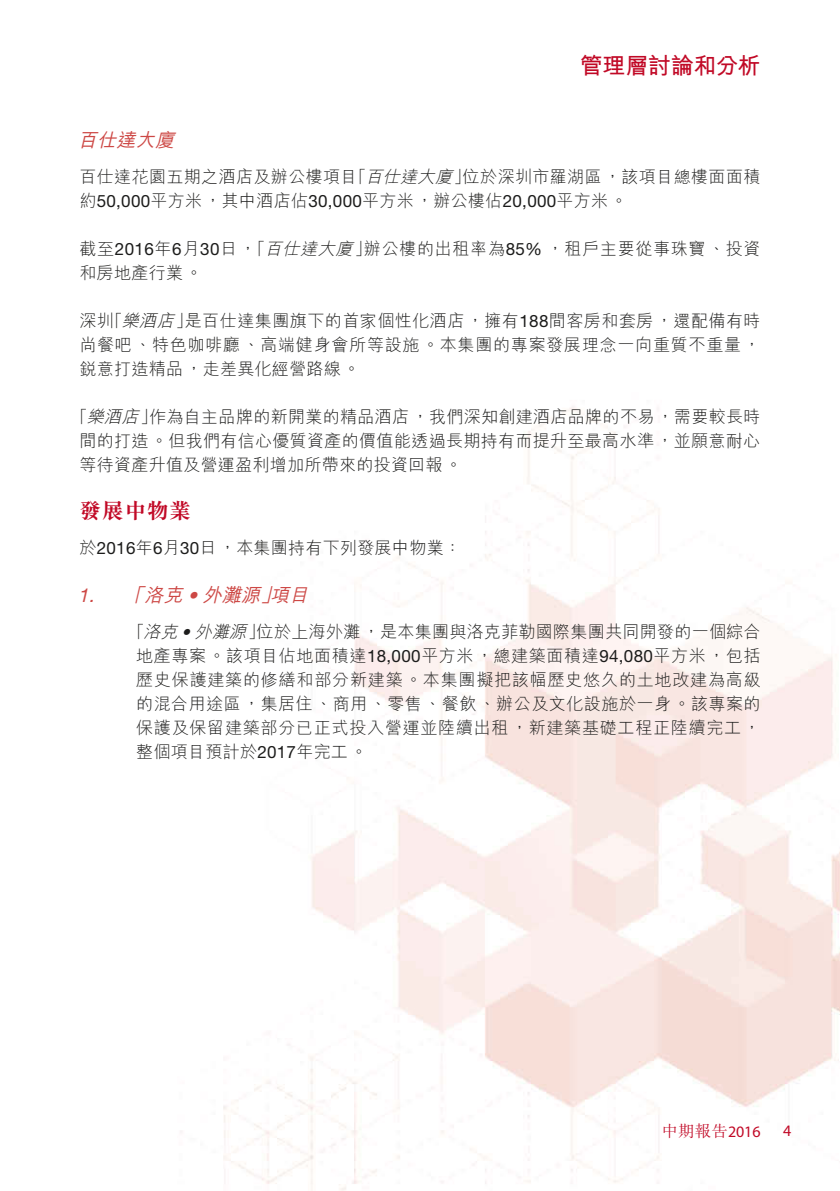
<style>
.page{position:relative;width:840px;height:1191px;background:#fff}
.page>*{position:absolute;margin:0;border:0;box-sizing:border-box;transform-origin:0 0}
.t1{font:700 23px "M Hei HK";letter-spacing:-.015em;color:#c10926}
.t2{font:700 22px "M Sung HK";letter-spacing:.02em;color:#c10926}
.t3{font:italic 500 19px "M Hei HK";color:#cd4845}
.t4{font:italic 19px "Helvetica Neue LT Std";color:#cd4845}
.t5{font:300 17px/24px "M Hei HK";letter-spacing:.025em;color:#1c1c1b}
.t6{font:300 17px/24px "M Hei HK";letter-spacing:.045em;color:#1c1c1b}
.t7{font:300 16px "M Sung HK";color:#c10926}
.t8{font:16px "Myriad Pro";color:#c10926}
.s1{font-family:"Helvetica Neue LT Std";font-weight:400}
.s2{font-style:italic}
.s3{font-family:"Helvetica Neue LT Std";font-weight:400;font-style:italic}
.s4{font-family:"Myriad Pro";font-weight:400}
</style>
<div class="page">
<p class="t3" style="left:78px;top:127px;width:104px">百仕達大廈</p>
<h1 class="t1" style="left:579px;top:49px;width:182px">管理層討論和分析</h1>
<p class="t5" style="left:79px;top:164px;width:549px">百仕達花園五期之酒店及辦公樓項目<br>約<span class="s1">50,000</span>平方米，其中酒店佔<span class="s1">30,000</span>平方米，辦公樓佔<span class="s1">20,000</span>平方米。</p>
<p class="t5" style="left:79px;top:236px;width:682px">截至<span class="s1">2016</span>年 月<span class="s1">6 30</span>日 「，<span class="s2">百仕達大廈</span>辦公樓的出租率為<span class="s1">85%</span> ，租戶主要從事珠寶、投資</p>
<p class="t5" style="left:349px;top:164px;width:412px">「<span class="s2">百仕達大廈</span>位於深圳市羅湖區，該項目總樓面面積</p>
<p class="t5" style="left:453px;top:164px;width:18px">」</p>
<p class="t5" style="left:354px;top:236px;width:18px">」</p>
<p class="t5" style="left:79px;top:260px;width:124px">和房地產行業。</p>
<p class="t5" style="left:106px;top:308px;width:656px">「<span class="s2">樂酒店</span>是百仕達集團旗下的首家個性化酒店，擁有<span class="s1">188</span>間客房和套房，還配備有時</p>
<p class="t6" style="left:79px;top:308px;width:682px">深圳<br>尚餐吧、特色咖啡廳、高端健身會所等設施。本集團的專案發展理念一向重質不重量，銳意打造精品，走差異化經營路線。</p>
<p class="t5" style="left:71px;top:404px;width:690px">「<span class="s2">樂酒店</span>作為自主品牌的新開業的精品酒店，我們深知創建酒店品牌的不易，需要較長時</p>
<p class="t5" style="left:176px;top:308px;width:18px">」</p>
<p class="t5" style="left:79px;top:404px;width:682px;text-indent:61px">」<br>間的打造。但我們有信心優質資產的價值能透過長期持有而提升至最高水準，並願意耐心等待資產升值及營運盈利增加所帶來的投資回報。</p>
<p class="t2" style="left:79px;top:495px;width:113px">發展中物業</p>
<p class="t5" style="left:79px;top:535px;width:383px">於<span class="s1">2016</span>年月<span class="s1">6 30</span>日，本集團持有下列發展中物業：</p>
<p class="t3" style="left:144px;top:581px;width:171px">洛克 <span class="s1">•</span> 外灘源項目</p>
<p class="t3" style="left:260px;top:581px;width:26px">」</p>
<p class="t3" style="left:125px;top:581px;width:26px">「</p>
<p class="t4" style="left:78px;top:584px;width:23px">1.</p>
<p class="t5" style="left:128px;top:618px;width:634px">「<span class="s2">洛克</span><span class="s3">•</span><span class="s2">外灘源</span>位於上海外灘，是本集團與洛克菲勒國際集團共同開發的一個綜合</p>
<p class="t6" style="left:136px;top:618px;width:625px;text-indent:112px">」<br>地產專案。該項目佔地面積達<span class="s1">18,000</span>平方米，總建築面積達<span class="s1">94,080</span>平方米，包括歷史保護建築的修繕和部分新建築。本集團擬把該幅歷史悠久的土地改建為高級的混合用途區，集居住、商用、零售、餐飲、辦公及文化設施於一身。該專案的保護及保留建築部分已正式投入營運並陸續出租，新建築基礎工程正陸續完工，整個項目預計於<span class="s1">2017</span>年完工。</p>
<p class="t7" style="left:661px;top:1120px;width:100px">中期報告<span class="s4">2016</span></p>
<p class="t8" style="left:782px;top:1121px;width:10px">4</p>
</div>
